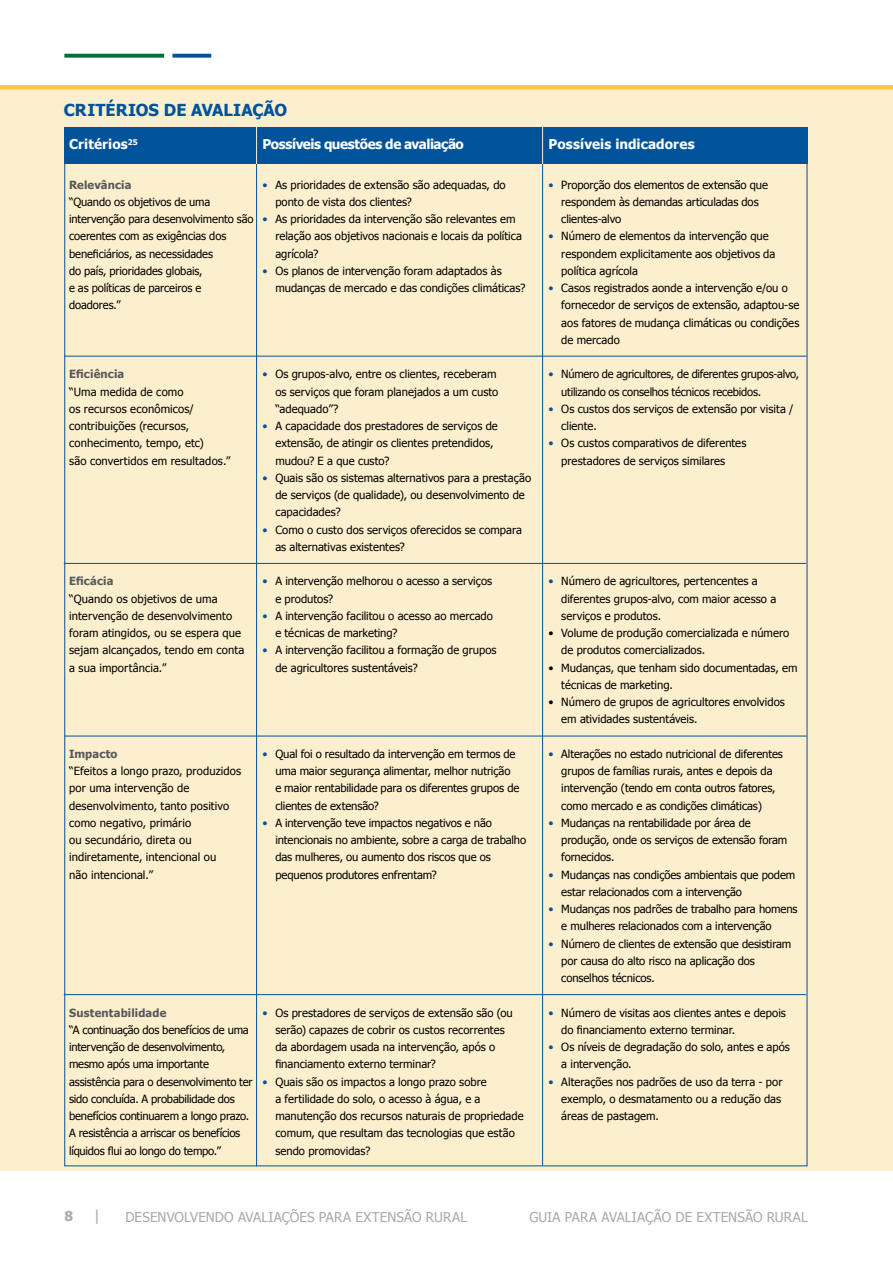
<style>
.page{position:relative;width:893px;height:1263px;background:#fff}
.page>*{position:absolute;margin:0;border:0;box-sizing:border-box;transform-origin:0 0}
.t1{font:700 16.5px "Tahoma";color:#00539b}
.t2{font:13.5px "Tahoma";letter-spacing:.01em;color:#a7a9ac}
.t3{font:700 13.5px "Tahoma";color:#fff}
.t4{font:700 13.5px "Tahoma";letter-spacing:-.035em;color:#fff}
.t5{font:700 13.5px "Tahoma";color:#a7a9ac}
.t6{font:11.25px/17.2px "Tahoma";color:#000}
.t7{font:11.25px/17.2px "Tahoma";letter-spacing:-.02em;color:#000}
.t8{font:700 11.25px "Tahoma";letter-spacing:.01em;color:#58595b}
.s1{color:#00539b}
.s2{font-weight:400;font-size:15px}
</style>
<div class="page">
<svg style="left:64px;top:54px;width:100px;height:4px"></svg>
<svg style="left:172px;top:54px;width:39px;height:4px"></svg>
<div style="left:0;top:88px;width:893px;height:1083px;background:#fcefcd"></div>
<div style="left:0;top:85px;width:893px;height:5px;background:#ffc841"></div>
<div style="left:64px;top:127px;width:743px;height:37px;background:#00539b"></div>
<hr style="left:256px;top:146px;width:1px;height:1020px;background:#00539b">
<hr style="left:542px;top:158px;width:1px;height:1007px;background:#00539b">
<hr style="left:64px;top:356px;width:743px;height:1px;background:#00539b">
<hr style="left:64px;top:563px;width:742px;height:1px;background:#00539b">
<hr style="left:64px;top:736px;width:743px;height:1px;background:#00539b">
<hr style="left:64px;top:994px;width:742px;height:1px;background:#00539b">
<hr style="left:256px;top:126px;width:1px;height:38px;background:#fcefcd">
<hr style="left:542px;top:126px;width:1px;height:38px;background:#fcefcd">
<h1 class="t1" style="left:64px;top:98px;width:201px">CRITÉRIOS DE AVALIAÇÃO</h1>
<p class="t3" style="left:69px;top:135px;width:70px">Critérios<sup>25</sup></p>
<p class="t8" style="left:69px;top:177px;width:64px">Relevância</p>
<p class="t6" style="left:69px;top:193px;width:186px">“Quando os objetivos de uma intervenção para desenvolvimento são coerentes com as exigências dos beneficiários, as necessidades<br>do país, prioridades globais,<br>e as políticas de parceiros e doadores.”</p>
<p class="t4" style="left:263px;top:135px;width:203px">Possíveis questões de avaliação</p>
<p class="t6" style="left:275px;top:175px;width:232px;text-indent:-13px"><span class="s1">•</span> As prioridades de extensão são adequadas, do ponto de vista dos clientes?</p>
<p class="t6" style="left:275px;top:210px;width:248px;text-indent:-13px"><span class="s1">•</span> As prioridades da intervenção são relevantes em relação aos objetivos nacionais e locais da política agrícola?</p>
<p class="t6" style="left:275px;top:262px;width:252px;text-indent:-13px"><span class="s1">•</span> Os planos de intervenção foram adaptados às mudanças de mercado e das condições climáticas?</p>
<p class="t8" style="left:69px;top:366px;width:57px">Eficiência</p>
<p class="t6" style="left:69px;top:382px;width:163px">“Uma medida de como<br>os recursos econômicos/ contribuições (recursos, conhecimento, tempo, etc)<br>são convertidos em resultados.”</p>
<p class="t8" style="left:69px;top:573px;width:46px">Eficácia</p>
<p class="t6" style="left:69px;top:589px;width:177px">“Quando os objetivos de uma intervenção de desenvolvimento foram atingidos, ou se espera que sejam alcançados, tendo em conta a sua importância.”</p>
<p class="t6" style="left:275px;top:365px;width:225px;text-indent:-13px"><span class="s1">•</span> Os grupos-alvo, entre os clientes, receberam os serviços que foram planejados a um custo “adequado”?</p>
<p class="t6" style="left:275px;top:417px;width:224px;text-indent:-13px"><span class="s1">•</span> A capacidade dos prestadores de serviços de extensão, de atingir os clientes pretendidos, mudou? E a que custo?</p>
<p class="t6" style="left:275px;top:469px;width:257px;text-indent:-13px"><span class="s1">•</span> Quais são os sistemas alternativos para a prestação de serviços (de qualidade), ou desenvolvimento de capacidades?</p>
<p class="t6" style="left:275px;top:520px;width:248px;text-indent:-13px"><span class="s1">•</span> Como o custo dos serviços oferecidos se compara as alternativas existentes?</p>
<p class="t6" style="left:275px;top:572px;width:218px;text-indent:-13px"><span class="s1">•</span> A intervenção melhorou o acesso a serviços e produtos?</p>
<p class="t6" style="left:275px;top:607px;width:219px;text-indent:-13px"><span class="s1">•</span> A intervenção facilitou o acesso ao mercado e técnicas de marketing?</p>
<p class="t6" style="left:275px;top:641px;width:223px;text-indent:-13px"><span class="s1">•</span> A intervenção facilitou a formação de grupos de agricultores sustentáveis?</p>
<p class="t8" style="left:69px;top:746px;width:50px">Impacto</p>
<p class="t6" style="left:69px;top:762px;width:173px">“Efeitos a longo prazo, produzidos por uma intervenção de desenvolvimento, tanto positivo como negativo, primário<br>ou secundário, direta ou indiretamente, intencional ou<br>não intencional.”</p>
<p class="t6" style="left:275px;top:744px;width:245px;text-indent:-13px"><span class="s1">•</span> Qual foi o resultado da intervenção em termos de uma maior segurança alimentar, melhor nutrição<br>e maior rentabilidade para os diferentes grupos de clientes de extensão?</p>
<p class="t6" style="left:275px;top:813px;width:252px;text-indent:-13px"><span class="s1">•</span> A intervenção teve impactos negativos e não intencionais no ambiente, sobre a carga de trabalho das mulheres, ou aumento dos riscos que os pequenos produtores enfrentam?</p>
<p class="t8" style="left:69px;top:1004px;width:99px">Sustentabilidade</p>
<p class="t7" style="left:69px;top:1021px;width:185px">“A continuação dos benefícios de uma intervenção de desenvolvimento, mesmo após uma importante assistência para o desenvolvimento ter sido concluída. A probabilidade dos benefícios continuarem a longo prazo.<br>A resistência a arriscar os benefícios líquidos flui ao longo do tempo.”</p>
<p class="t6" style="left:275px;top:1003px;width:239px;text-indent:-13px"><span class="s1">•</span> Os prestadores de serviços de extensão são (ou serão) capazes de cobrir os custos recorrentes da abordagem usada na intervenção, após o financiamento externo terminar?</p>
<p class="t6" style="left:275px;top:1072px;width:250px;text-indent:-13px"><span class="s1">•</span> Quais são os impactos a longo prazo sobre<br>a fertilidade do solo, o acesso à água, e a manutenção dos recursos naturais de propriedade comum, que resultam das tecnologias que estão sendo promovidas?</p>
<p class="t3" style="left:549px;top:135px;width:148px">Possíveis indicadores</p>
<p class="t6" style="left:561px;top:175px;width:208px;text-indent:-13px"><span class="s1">•</span> Proporção dos elementos de extensão que respondem às demandas articuladas dos clientes-alvo</p>
<p class="t6" style="left:561px;top:227px;width:216px;text-indent:-13px"><span class="s1">•</span> N úmero de elementos da intervenção que respondem explicitamente aos objetivos da política agrícola</p>
<p class="t6" style="left:561px;top:279px;width:240px;text-indent:-13px"><span class="s1">•</span> Casos registrados aonde a intervenção e/ou o fornecedor de serviços de extensão, adaptou-se aos fatores de mudança climáticas ou condições de mercado</p>
<p class="t6" style="left:561px;top:365px;width:239px;text-indent:-13px"><span class="s1">•</span> Número de agricultores, de diferentes grupos-alvo, utilizando os conselhos técnicos recebidos.</p>
<p class="t6" style="left:561px;top:400px;width:234px;text-indent:-13px"><span class="s1">•</span> Os custos dos serviços de extensão por visita / cliente.</p>
<p class="t6" style="left:561px;top:434px;width:187px;text-indent:-13px"><span class="s1">•</span> Os custos comparativos de diferentes prestadores de serviços similares</p>
<p class="t6" style="left:561px;top:572px;width:216px;text-indent:-13px"><span class="s1">•</span> N úmero de agricultores, pertencentes a diferentes grupos-alvo, com maior acesso a serviços e produtos.</p>
<p class="t6" style="left:561px;top:624px;width:229px;text-indent:-13px">• Volume de produção comercializada e número de produtos comercializados.</p>
<p class="t6" style="left:561px;top:658px;width:238px;text-indent:-13px">• Mudanças, que tenham sido documentadas, em técnicas de marketing.</p>
<p class="t6" style="left:561px;top:693px;width:225px;text-indent:-13px">• Número de grupos de agricultores envolvidos em atividades sustentáveis.</p>
<p class="t6" style="left:561px;top:745px;width:223px;text-indent:-13px"><span class="s1">•</span> Alterações no estado nutricional de diferentes grupos de famílias rurais, antes e depois da intervenção (tendo em conta outros fatores, como mercado e as condições climáticas)</p>
<p class="t6" style="left:561px;top:814px;width:228px;text-indent:-13px"><span class="s1">•</span> Mudanças na rentabilidade por área de produção, onde os serviços de extensão foram fornecidos.</p>
<p class="t6" style="left:561px;top:865px;width:235px;text-indent:-13px"><span class="s1">•</span> Mudanças nas condições ambientais que podem estar relacionados com a intervenção</p>
<p class="t6" style="left:561px;top:900px;width:238px;text-indent:-13px"><span class="s1">•</span> Mudanças nos padrões de trabalho para homens e mulheres relacionados com a intervenção</p>
<p class="t6" style="left:561px;top:934px;width:232px;text-indent:-13px"><span class="s1">•</span> Número de clientes de extensão que desistiram por causa do alto risco na aplicação dos conselhos técnicos.</p>
<p class="t6" style="left:561px;top:1003px;width:226px;text-indent:-13px"><span class="s1">•</span> N úmero de visitas aos clientes antes e depois do financiamento externo terminar.</p>
<p class="t6" style="left:561px;top:1038px;width:230px;text-indent:-13px"><span class="s1">•</span> Os níveis de degradação do solo, antes e após a intervenção.</p>
<p class="t6" style="left:561px;top:1072px;width:223px;text-align:justify;text-indent:-13px"><span class="s1">•</span> Alterações nos padrões de uso da terra - por exemplo, o desmatamento ou a redução das áreas de pastagem.</p>
<p class="t5" style="left:64px;top:1206px;width:37px">8 <span class="s2">|</span></p>
<p class="t2" style="left:125px;top:1208px;width:343px">Desenvolvendo Avaliações para Extensão Rural</p>
<p class="t2" style="left:529px;top:1208px;width:280px">Guia para Avaliação de Extensão Rural</p>
</div>
